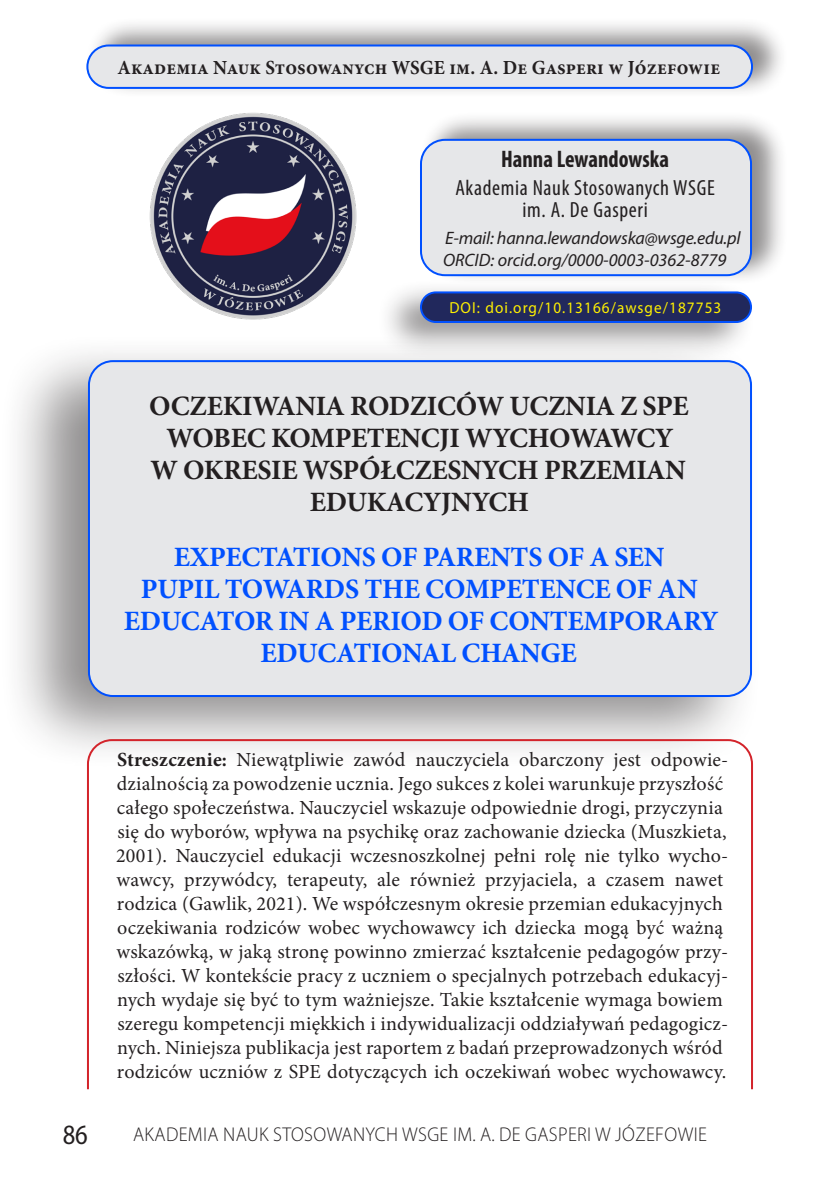
<style>
.page{position:relative;width:840px;height:1191px;background:#fff}
.page>*{position:absolute;margin:0;border:0;box-sizing:border-box;transform-origin:0 0}
.Tytuł_-ARTICLE{font:700 28px/32px "Minion Pro";letter-spacing:-.01em;color:#0050ff;text-align:center}
.Tytuł_-ARTICLE_PL{font:700 28px/32px "Minion Pro";letter-spacing:-.01em;color:#231f20;text-align:center}
.t1{font:semi-condensed 28px "Myriad Pro";color:#231f20;scale:.95 1}
.Ramka-Autor{font:700 condensed 24px "Myriad Pro";color:#231f20;scale:.95 1}
.Ramka-afiliacja{font:condensed 22px/22px "Myriad Pro";letter-spacing:.03em;color:#231f20;text-align:center}
.Abstarct_pol{font:20px/24px "Minion Pro";letter-spacing:.01em;color:#231f20}
.t2{font:300 20px "Myriad Pro";letter-spacing:.02em;color:#231f20;scale:.95 1}
.Pagina-dolna{font:700 20px "Minion Pro";letter-spacing:.01em;color:#231f20;scale:.95 1}
.Ramka-email{font:italic 18px "Myriad Pro";letter-spacing:-.01em;color:#231f20}
.Ramka-ORCID{font:italic 18px "Myriad Pro";color:#231f20}
.IC_-_Fiolet_numer{font:16px "Myriad Pro";letter-spacing:.07em;color:#fff101;scale:.95 1}
.s1{font-weight:700}
</style>
<div class="page">
<div style="left:86px;top:16px;width:702px;height:82px;background:#231f20;opacity:.5"></div>
<div style="left:87px;top:45px;width:664px;height:43px;background:#e6e7e9;border-radius:21px"></div>
<div style="left:86px;top:44px;width:666px;height:45px;border:2px solid #0050ff;border-radius:21px"></div>
<img style="left:149px;top:112px;width:208px;height:208px">
<div style="left:376px;top:278px;width:379px;height:82px;background:#231f20;opacity:.5"></div>
<div style="left:421px;top:292px;width:329px;height:30px;background:#21285c;border-radius:15px"></div>
<div style="left:420px;top:291px;width:331px;height:32px;border:2px solid #0050ff;border-radius:15px"></div>
<div style="left:0;top:332px;width:762px;height:438px;background:#231f20;opacity:.5"></div>
<div style="left:89px;top:361px;width:661px;height:335px;background:#e6e7e9;border-radius:24px"></div>
<div style="left:88px;top:360px;width:663px;height:337px;border:2px solid #0050ff;border-radius:24px"></div>
<div style="left:418px;top:111px;width:370px;height:175px;background:#231f20;opacity:.5"></div>
<div style="left:421px;top:140px;width:329px;height:135px;background:#e6e7e9;border-radius:24px"></div>
<div style="left:420px;top:139px;width:331px;height:137px;border:2px solid #0050ff;border-radius:24px"></div>
<svg style="left:86px;top:738px;width:667px;height:352px"></svg>
<p class="Pagina-dolna" style="left:117px;top:53px;width:635px">Akademia Nauk Stosowanych WSGE im. A. De Gasperi w Józefowie</p>
<p class="Ramka-Autor" style="left:501px;top:144px;width:178px">Hanna Lewandowska</p>
<p class="Ramka-afiliacja" style="left:455px;top:176px;width:261px">Akademia Nauk Stosowanych WSGE im. A. De Gasperi</p>
<p class="Ramka-email" style="left:445px;top:227px;width:297px">E-mail: hanna.lewandowska@wsge.edu.pl</p>
<p class="Ramka-ORCID" style="left:443px;top:249px;width:284px">ORCID: orcid.org/0000-0003-0362-8779</p>
<p class="IC_-_Fiolet_numer" style="left:449px;top:298px;width:287px">DOI: doi.org/10.13166/awsge/187753</p>
<p class="Tytuł_-ARTICLE_PL" style="left:149px;top:390px;width:540px">OCZEKIWANIA RODZICÓW UCZNIA Z SPE<br>WOBEC KOMPETENCJI WYCHOWAWCY<br>W OKRESIE WSPÓŁCZESNYCH PRZEMIAN<br>EDUKACYJNYCH</p>
<p class="Tytuł_-ARTICLE" style="left:124px;top:541px;width:595px">EXPECTATIONS OF PARENTS OF A SEN<br>PUPIL TOWARDS THE COMPETENCE OF AN<br>EDUCATOR IN A PERIOD OF CONTEMPORARY<br>EDUCATIONAL CHANGE</p>
<p class="Abstarct_pol" style="left:116px;top:747px;width:613px"><span class="s1">Streszczenie:</span> Niewątpliwie zawód nauczyciela obarczony jest odpowie&shy;dzialnością za powodzenie ucznia. Jego sukces z kolei warunkuje przyszłość całego społeczeństwa. Nauczyciel wskazuje odpowiednie drogi, przyczynia się do wyborów, wpływa na psychikę oraz zachowanie dziecka (Muszkieta, 2001). Nauczyciel edukacji wczesnoszkolnej pełni rolę nie tylko wycho&shy;wawcy, przywódcy, terapeuty, ale również przyjaciela, a czasem nawet rodzica (Gawlik, 2021). We współczesnym okresie przemian edukacyjnych oczekiwania rodziców wobec wychowawcy ich dziecka mogą być ważną wskazówką, w jaką stronę powinno zmierzać kształcenie pedagogów przy&shy;szłości. W kontekście pracy z uczniem o specjalnych potrzebach edukacyj&shy;nych wydaje się być to tym ważniejsze. Takie kształcenie wymaga bowiem szeregu kompetencji miękkich i indywidualizacji oddziaływań pedagogicz&shy;nych. Niniejsza publikacja jest raportem z badań przeprowadzonych wśród rodziców uczniów z SPE dotyczących ich oczekiwań wobec wychowawcy.</p>
<h1 class="t1" style="left:63px;top:1117px;width:28px">86</h1>
<p class="t2" style="left:133px;top:1121px;width:605px">AKADEMIA NAUK STOSOWANYCH WSGE IM. A. DE GASPERI W JÓZEFOWIE</p>
</div>
